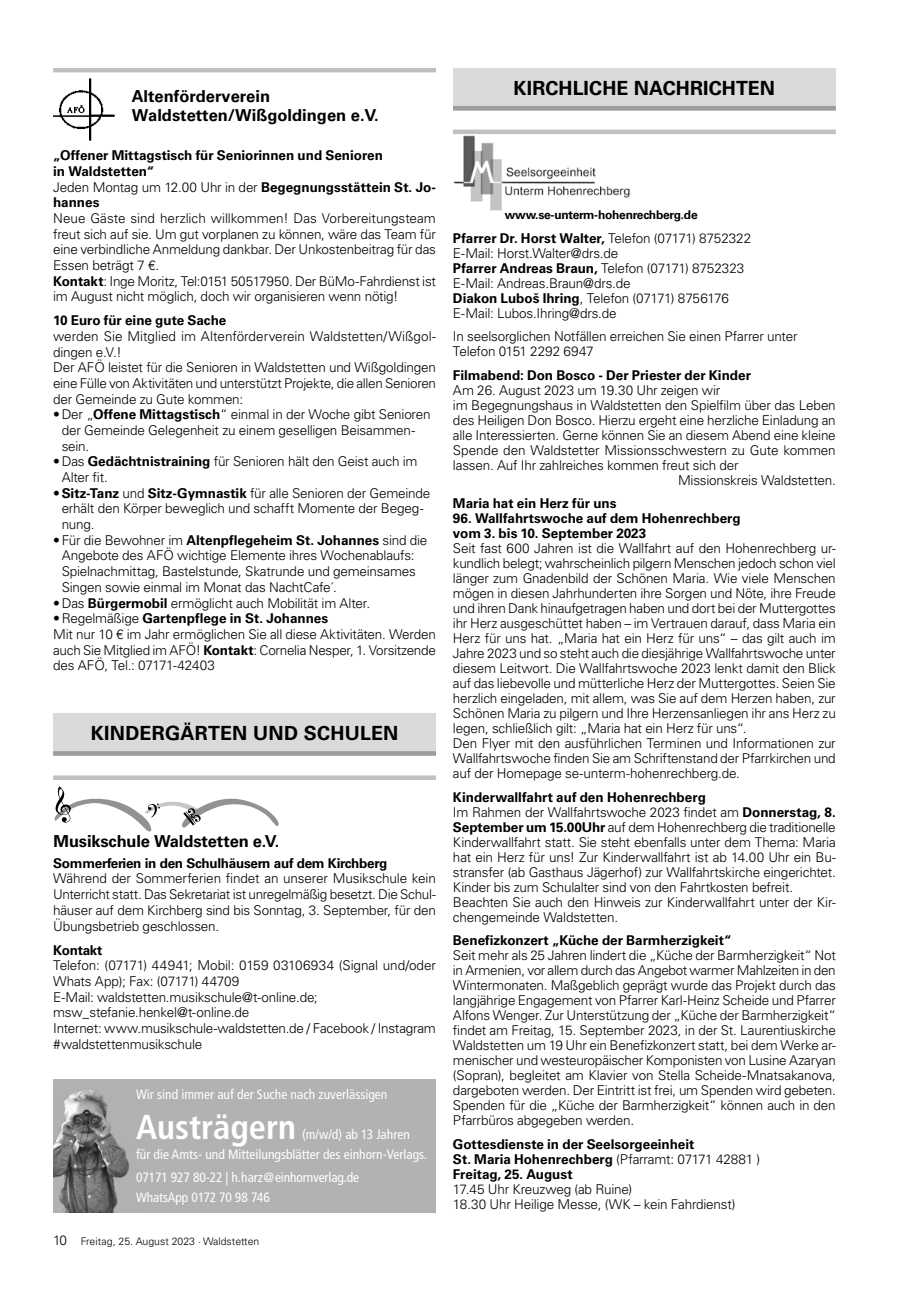
<style>
.page{position:relative;width:906px;height:1289px;background:#fff}
.page>*{position:absolute;margin:0;border:0;box-sizing:border-box;transform-origin:0 0}
.t1{font:700 condensed 34.5px "Frutiger LT Std";color:#fff}
.t2{font:700 19.5px "Univers LT";letter-spacing:.01em;color:#000}
.t3{font:700 16.5px/19.5px "Univers LT";color:#000}
.t4{font:300 13.5px/15px "Univers LT";letter-spacing:-.015em;color:#000}
.t5{font:700 13.5px/15.6px "Univers LT";letter-spacing:-.005em;color:#000}
.t6{font:condensed 13.5px/19.5px "Frutiger LT Std";color:#fff}
.t7{font:700 12px "Univers LT";letter-spacing:-.02em;color:#000}
.t8{font:300 10.5px "Univers LT";color:#000}
.s1{font-weight:300}
.s2{font-weight:700}
.s3{font-size:13.5px}
</style>
<div class="page">
<img style="left:53px;top:79px;width:62px;height:61px">
<hr style="left:53px;top:68px;width:383px;height:4px;background:#c1c0c0">
<div style="left:53px;top:713px;width:383px;height:42px;background:#dadada"></div>
<hr style="left:53px;top:751px;width:383px;height:4px;background:#9d9d9c">
<div style="left:53px;top:775px;width:383px;height:5px;background:#c1c0c0"></div>
<svg style="left:55px;top:786px;width:224px;height:45px"></svg>
<div style="left:453px;top:68px;width:383px;height:42px;background:#dadada"></div>
<hr style="left:453px;top:106px;width:383px;height:4px;background:#9d9d9c">
<hr style="left:453px;top:130px;width:383px;height:4px;background:#c1c0c0">
<img style="left:453px;top:136px;width:177px;height:74px">
<div style="left:53px;top:1079px;width:383px;height:133px;background:#b3b2b2"></div>
<img style="left:53px;top:1089px;width:76px;height:123px">
<p class="t3" style="left:132px;top:87px;width:249px">Altenförderverein<br>Waldstetten/Wißgoldingen e.V.</p>
<p class="t5" style="left:53px;top:148px;width:384px">„Offener Mittagstisch für Seniorinnen und Senioren<br>in Waldstetten“<br><span class="s1">Jeden Montag um 12.00 Uhr in der</span> Begegnungsstättein St. Jo&shy;hannes</p>
<p class="t4" style="left:53px;top:210px;width:384px;line-height:15.6px">Neue Gäste sind herzlich willkommen! Das Vorbereitungsteam freut sich auf sie. Um gut vorplanen zu können, wäre das Team für eine verbindliche Anmeldung dankbar. Der Unkostenbeitrag für das Essen beträgt 7 €.<br><span class="s2">Kontakt</span>: Inge Moritz, Tel:0151 50517950. Der BüMo-Fahrdienst ist im August nicht möglich, doch wir organisieren wenn nötig!</p>
<p class="t5" style="left:53px;top:313px;width:175px">10 Euro für eine gute Sache</p>
<p class="t4" style="left:53px;top:328px;width:384px;line-height:15.6px">werden Sie Mitglied im Altenförderverein Waldstetten/Wißgol&shy;dingen e.V.!<br>Der AFÖ leistet für die Senioren in Waldstetten und Wißgoldingen eine Fülle von Aktivitäten und unterstützt Projekte, die allen Senioren der Gemeinde zu Gute kommen:</p>
<p class="t4" style="left:62px;top:407px;width:370px;line-height:15.6px;text-indent:-9px">•Der „<span class="s2">Offene Mittagstisch</span>“ einmal in der Woche gibt Senioren der Gemeinde Gelegenheit zu einem geselligen Beisammen&shy;sein.</p>
<p class="t4" style="left:62px;top:454px;width:357px;line-height:15.6px;text-indent:-9px">•Das <span class="s2">Gedächtnistraining</span> für Senioren hält den Geist auch im<br>Alter fit.</p>
<p class="t4" style="left:62px;top:485px;width:370px;line-height:15.6px;text-indent:-9px">•<span class="s2">Sitz-Tanz</span> und <span class="s2">Sitz-Gymnastik</span> für alle Senioren der Gemeinde erhält den Körper beweglich und schafft Momente der Begeg&shy;nung.</p>
<p class="t4" style="left:62px;top:532px;width:367px;line-height:15.6px;text-indent:-9px">•Für die Bewohner im <span class="s2">Altenpflegeheim St. Johannes</span> sind die Angebote des AFÖ wichtige Elemente ihres Wochenablaufs:<br>Spielnachmittag, Bastelstunde, Skatrunde und gemeinsames Singen sowie einmal im Monat das NachtCafe´.</p>
<p class="t4" style="left:53px;top:595px;width:318px">•Das <span class="s2">Bürgermobil</span> ermöglicht auch Mobilität im Alter.</p>
<p class="t4" style="left:53px;top:610px;width:384px;line-height:15.6px">•Regelmäßige <span class="s2">Gartenpflege in St. Johannes<br></span>Mit nur 10 € im Jahr ermöglichen Sie all diese Aktivitäten. Werden auch Sie Mitglied im AFÖ! <span class="s2">Kontakt</span>: Cornelia Nesper, 1. Vorsitzende des AFÖ, Tel.: 07171-42403</p>
<h2 class="t2" style="left:91px;top:721px;width:309px">KINDERGÄRTEN UND SCHULEN</h2>
<p class="t3" style="left:54px;top:831px;width:227px">Musikschule Waldstetten e.V.</p>
<p class="t5" style="left:53px;top:855px;width:336px">Sommerferien in den Schulhäusern auf dem Kirchberg</p>
<p class="t4" style="left:53px;top:870px;width:384px;line-height:15.6px;text-align:justify">Während der Sommerferien findet an unserer Musikschule kein Unterricht statt. Das Sekretariat ist unregelmäßig besetzt. Die Schul&shy;häuser auf dem Kirchberg sind bis Sonntag, 3. September, für den Übungsbetrieb geschlossen.</p>
<p class="t5" style="left:53px;top:942px;width:51px">Kontakt</p>
<p class="t4" style="left:53px;top:957px;width:384px;line-height:15.6px">Telefon: (07171) 44941; Mobil: 0159 03106934 (Signal und/oder Whats App); Fax: (07171) 44709<br>E-Mail: waldstetten.musikschule@t-online.de; msw_stefanie.henkel@t-online.de<br>Internet: www.musikschule-waldstetten.de / Facebook / Instagram #waldstettenmusikschule</p>
<p class="t6" style="left:136px;top:1084px;width:253px">Wir sind immer auf der Suche nach zuverlässigen</p>
<h1 class="t1" style="left:136px;top:1106px;width:162px">Austrägern</h1>
<p class="t6" style="left:136px;top:1124px;width:292px;text-indent:166px">(m/w/d) ab 13 Jahren für die Amts- und Mitteilungsblätter des einhorn-Verlags.</p>
<p class="t6" style="left:136px;top:1168px;width:225px">07171 927 80-22 | h.harz@einhornverlag.de<br>WhatsApp 0172 70 98 746</p>
<p class="t8" style="left:53px;top:1234px;width:208px"><span class="s3">10</span> Freitag, 25. August 2023 · Waldstetten</p>
<h2 class="t2" style="left:513px;top:76px;width:263px">KIRCHLICHE NACHRICHTEN</h2>
<p class="t7" style="left:505px;top:208px;width:194px">www.se-unterm-hohenrechberg.de</p>
<p class="t4" style="left:453px;top:230px;width:300px"><span class="s2">Pfarrer Dr. Horst Walter,</span> Telefon (07171) 8752322<br>E-Mail: Horst.Walter@drs.de<br><span class="s2">Pfarrer Andreas Braun,</span> Telefon (07171) 8752323<br>E-Mail: Andreas.Braun@drs.de<br><span class="s2">Diakon Luboš Ihring</span>, Telefon (07171) 8756176<br>E-Mail: Lubos.Ihring@drs.de</p>
<p class="t4" style="left:453px;top:329px;width:346px">In seelsorglichen Notfällen erreichen Sie einen Pfarrer unter<br>Telefon 0151 2292 6947</p>
<p class="t5" style="left:453px;top:367px;width:299px">Filmabend: Don Bosco - Der Priester der Kinder</p>
<p class="t4" style="left:453px;top:382px;width:269px">Am 26. August 2023 um 19.30 Uhr zeigen wir</p>
<p class="t4" style="left:453px;top:397px;width:384px">im Begegnungshaus in Waldstetten den Spielfilm über das Leben</p>
<p class="t4" style="left:453px;top:412px;width:384px">des Heiligen Don Bosco. Hierzu ergeht eine herzliche Einladung an</p>
<p class="t4" style="left:453px;top:427px;width:384px">alle Interessierten. Gerne können Sie an diesem Abend eine kleine</p>
<p class="t4" style="left:453px;top:442px;width:384px">Spende den Waldstetter Missionsschwestern zu Gute kommen</p>
<p class="t4" style="left:453px;top:457px;width:287px">lassen. Auf Ihr zahlreiches kommen freut sich der</p>
<p class="t4" style="left:678px;top:472px;width:159px">Missionskreis Waldstetten.</p>
<p class="t5" style="left:453px;top:495px;width:165px">Maria hat ein Herz für uns</p>
<p class="t5" style="left:453px;top:511px;width:289px;line-height:15px">96. Wallfahrtswoche auf dem Hohenrechberg vom 3. bis 10. September 2023</p>
<p class="t4" style="left:453px;top:541px;width:384px">Seit fast 600 Jahren ist die Wallfahrt auf den Hohenrechberg ur&shy;kundlich belegt; wahrscheinlich pilgern Menschen jedoch schon viel länger zum Gnadenbild der Schönen Maria. Wie viele Menschen mögen in diesen Jahrhunderten ihre Sorgen und Nöte, ihre Freude und ihren Dank hinaufgetragen haben und dort bei der Muttergottes ihr Herz ausgeschüttet haben – im Vertrauen darauf, dass Maria ein Herz für uns hat. „Maria hat ein Herz für uns“ – das gilt auch im Jahre 2023 und so steht auch die diesjährige Wallfahrtswoche unter diesem Leitwort. Die Wallfahrtswoche 2023 lenkt damit den Blick auf das liebevolle und mütterliche Herz der Muttergottes. Seien Sie herzlich eingeladen, mit allem, was Sie auf dem Herzen haben, zur Schönen Maria zu pilgern und Ihre Herzensanliegen ihr ans Herz zu legen, schließlich gilt: „Maria hat ein Herz für uns“.<br>Den Flyer mit den ausführlichen Terminen und Informationen zur Wallfahrtswoche finden Sie am Schriftenstand der Pfarrkirchen und auf der Homepage se-unterm-hohenrechberg.de.</p>
<p class="t4" style="left:453px;top:789px;width:384px"><span class="s2">Kinderwallfahrt auf den Hohenrechberg<br></span>Im Rahmen der Wallfahrtswoche 2023 findet am <span class="s2">Donnerstag, 8.<br>September um 15.00Uhr</span> auf dem Hohenrechberg die traditionelle Kinderwallfahrt statt. Sie steht ebenfalls unter dem Thema: Maria hat ein Herz für uns! Zur Kinderwallfahrt ist ab 14.00 Uhr ein Bu&shy;stransfer (ab Gasthaus Jägerhof) zur Wallfahrtskirche eingerichtet.<br>Kinder bis zum Schulalter sind von den Fahrtkosten befreit.<br>Beachten Sie auch den Hinweis zur Kinderwallfahrt unter der Kir&shy;chengemeinde Waldstetten.</p>
<p class="t5" style="left:453px;top:932px;width:280px">Benefizkonzert „Küche der Barmherzigkeit“</p>
<p class="t4" style="left:453px;top:948px;width:384px;text-align:justify">Seit mehr als 25 Jahren lindert die „Küche der Barmherzigkeit“ Not in Armenien, vor allem durch das Angebot warmer Mahlzeiten in den Wintermonaten. Maßgeblich geprägt wurde das Projekt durch das langjährige Engagement von Pfarrer Karl-Heinz Scheide und Pfarrer Alfons Wenger. Zur Unterstützung der „Küche der Barmherzigkeit“ findet am Freitag, 15. September 2023, in der St. Laurentiuskirche Waldstetten um 19 Uhr ein Benefizkonzert statt, bei dem Werke ar&shy;menischer und westeuropäischer Komponisten von Lusine Azaryan (Sopran), begleitet am Klavier von Stella Scheide-Mnatsakanova, dargeboten werden. Der Eintritt ist frei, um Spenden wird gebeten.<br>Spenden für die „Küche der Barmherzigkeit“ können auch in den Pfarrbüros abgegeben werden.</p>
<p class="t5" style="left:453px;top:1136px;width:309px;line-height:15px">Gottesdienste in der Seelsorgeeinheit<br>St. Maria Hohenrechberg <span class="s1">(Pfarramt: 07171 42881 )<br></span>Freitag, 25. August</p>
<p class="t4" style="left:453px;top:1181px;width:284px">17.45 Uhr Kreuzweg (ab Ruine)<br>18.30 Uhr Heilige Messe, (WK – kein Fahrdienst)</p>
</div>
